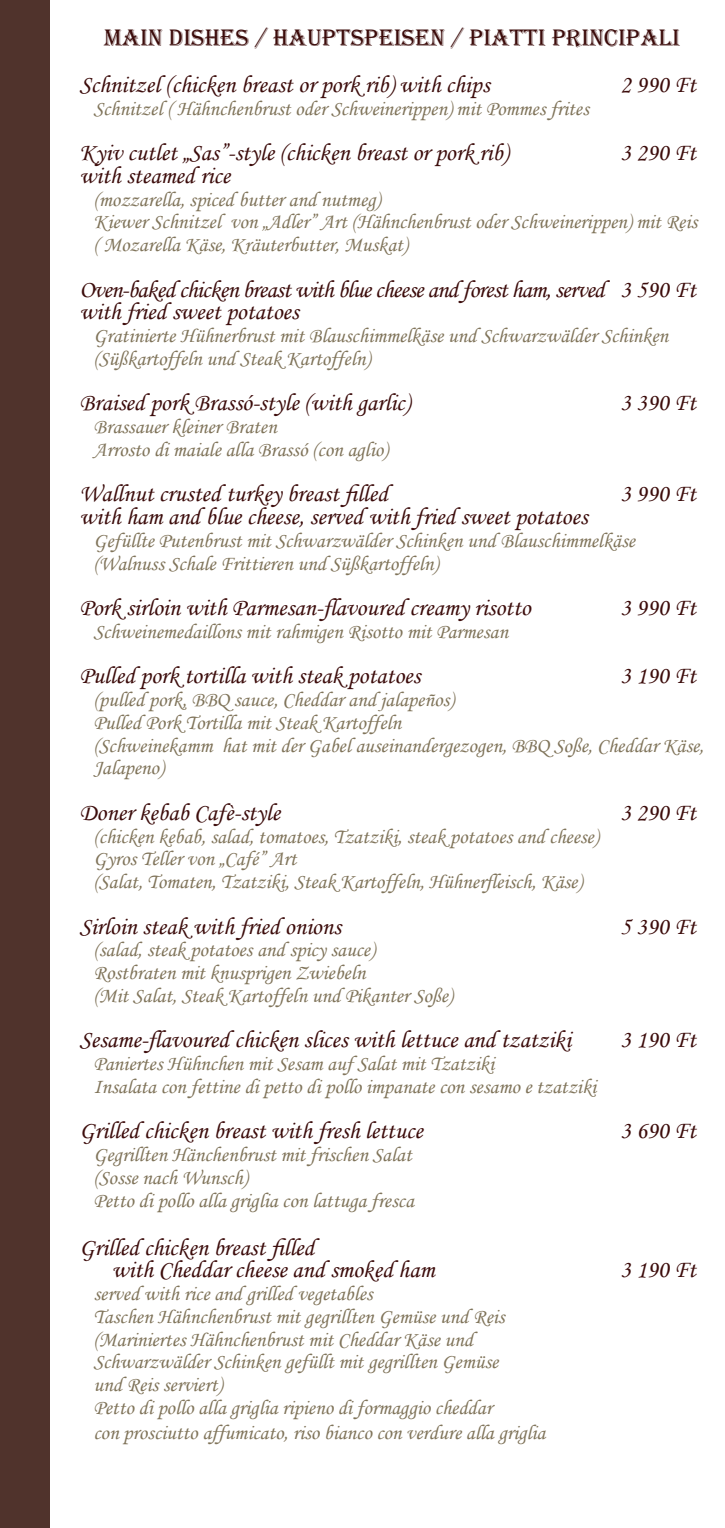
<style>
.page{position:relative;width:725px;height:1528px;background:#fff}
.page>*{position:absolute;margin:0;border:0;box-sizing:border-box;transform-origin:0 0}
.Ételnév{font:24.5px "Monotype Corsiva";color:#3c0c0b}
.Ételnév-2{font:24.5px "Monotype Corsiva";letter-spacing:-.03em;color:#3c0c0b}
.t1{font:24.5px "Algerian";color:#3c0c0b}
.készült{font:21px/22.8px "Monotype Corsiva";color:#80745a}
</style>
<div class="page">
<div style="left:0;top:0;width:50px;height:1528px;background:#50332c"></div>
<p class="t1" style="left:104px;top:24px;width:577px">MAIN DISHES / HAUPTSPEISEN / PIATTI PRINCIPALI</p>
<p class="Ételnév" style="left:79px;top:69px;width:411px">Schnitzel (chicken breast or pork rib) with chips</p>
<p class="Ételnév" style="left:619px;top:69px;width:77px">2 990 Ft</p>
<p class="készült" style="left:93px;top:97px;width:496px">Schnitzel ( Hähnchenbrust oder Schweinerippen) mit Pommes frites</p>
<p class="Ételnév" style="left:79px;top:138px;width:430px">Kyiv cutlet „Sas”-style (chicken breast or pork rib)</p>
<p class="Ételnév" style="left:619px;top:138px;width:77px">3 290 Ft</p>
<p class="Ételnév" style="left:79px;top:160px;width:152px">with steamed rice</p>
<p class="készült" style="left:93px;top:188px;width:288px">(mozzarella, spiced butter and nutmeg)</p>
<p class="készült" style="left:93px;top:211px;width:605px">Kiewer Schnitzel von „Adler” Art (Hähnchenbrust oder Schweinerippen) mit Reis</p>
<p class="készült" style="left:93px;top:233px;width:315px">( Mozarella Käse, Kräuterbutter, Muskat)</p>
<p class="Ételnév-2" style="left:79px;top:274px;width:617px">Oven-baked chicken breast with blue cheese and forest ham, served 3 590 Ft</p>
<p class="Ételnév" style="left:79px;top:297px;width:221px">with fried sweet potatoes</p>
<p class="készült" style="left:93px;top:324px;width:576px">Gratinierte Hühnerbrust mit Blauschimmelkäse und Schwarzwälder Schinken</p>
<p class="készült" style="left:93px;top:347px;width:278px">(Süßkartoffeln und Steak Kartoffeln)</p>
<p class="Ételnév" style="left:79px;top:388px;width:332px">Braised pork Brassó-style (with garlic)</p>
<p class="Ételnév" style="left:619px;top:388px;width:77px">3 390 Ft</p>
<p class="készült" style="left:93px;top:415px;width:185px">Brassauer kleiner Braten</p>
<p class="készült" style="left:93px;top:438px;width:295px">Arrosto di maiale alla Brassó (con aglio)</p>
<p class="Ételnév" style="left:79px;top:479px;width:310px">Wallnut crusted turkey breast filled</p>
<p class="Ételnév" style="left:619px;top:479px;width:77px">3 990 Ft</p>
<p class="Ételnév" style="left:79px;top:502px;width:509px">with ham and blue cheese, served with fried sweet potatoes</p>
<p class="készült" style="left:93px;top:529px;width:542px">Gefüllte Putenbrust mit Schwarzwälder Schinken und Blauschimmelkäse</p>
<p class="készült" style="left:93px;top:552px;width:346px">(Walnuss Schale Frittieren und Süßkartoffeln)</p>
<p class="Ételnév" style="left:79px;top:593px;width:452px">Pork sirloin with Parmesan-flavoured creamy risotto</p>
<p class="Ételnév" style="left:619px;top:593px;width:77px">3 990 Ft</p>
<p class="készült" style="left:93px;top:620px;width:416px">Schweinemedaillons mit rahmigen Risotto mit Parmesan</p>
<p class="Ételnév" style="left:79px;top:661px;width:342px">Pulled pork tortilla with steak potatoes</p>
<p class="Ételnév" style="left:619px;top:661px;width:77px">3 190 Ft</p>
<p class="készült" style="left:93px;top:688px;width:361px">(pulled pork, BBQ sauce, Cheddar and jalapeños)</p>
<p class="készült" style="left:93px;top:711px;width:309px">Pulled Pork Tortilla mit Steak Kartoffeln</p>
<p class="készült" style="left:93px;top:734px;width:611px">(Schweinekamm hat mit der Gabel auseinandergezogen, BBQ Soße, Cheddar Käse,<br>Jalapeno)</p>
<p class="Ételnév" style="left:79px;top:797px;width:202px">Doner kebab Cafè-style</p>
<p class="Ételnév" style="left:619px;top:797px;width:77px">3 290 Ft</p>
<p class="készült" style="left:93px;top:825px;width:506px">(chicken kebab, salad, tomatoes, Tzatziki, steak potatoes and cheese)</p>
<p class="készült" style="left:93px;top:848px;width:204px">Gyros Teller von „Café” Art</p>
<p class="készült" style="left:93px;top:870px;width:490px">(Salat, Tomaten, Tzatziki, Steak Kartoffeln, Hühnerfleisch, Käse)</p>
<p class="Ételnév" style="left:79px;top:911px;width:263px">Sirloin steak with fried onions</p>
<p class="Ételnév" style="left:619px;top:911px;width:77px">5 390 Ft</p>
<p class="készült" style="left:93px;top:939px;width:282px">(salad, steak potatoes and spicy sauce)</p>
<p class="készült" style="left:93px;top:961px;width:273px">Rostbraten mit knusprigen Zwiebeln</p>
<p class="készült" style="left:93px;top:984px;width:360px">(Mit Salat, Steak Kartoffeln und Pikanter Soße)</p>
<p class="Ételnév" style="left:79px;top:1025px;width:492px">Sesame-flavoured chicken slices with lettuce and tzatziki</p>
<p class="Ételnév" style="left:619px;top:1025px;width:77px">3 190 Ft</p>
<p class="készült" style="left:93px;top:1052px;width:402px">Paniertes Hühnchen mit Sesam auf Salat mit Tzatziki</p>
<p class="készült" style="left:93px;top:1075px;width:504px">Insalata con fettine di petto di pollo impanate con sesamo e tzatziki</p>
<p class="Ételnév" style="left:79px;top:1116px;width:344px">Grilled chicken breast with fresh lettuce</p>
<p class="Ételnév" style="left:619px;top:1116px;width:77px">3 690 Ft</p>
<p class="készült" style="left:93px;top:1143px;width:319px">Gegrillten Hänchenbrust mit frischen Salat</p>
<p class="készült" style="left:93px;top:1166px;width:155px">(Sosse nach Wunsch)</p>
<p class="készült" style="left:93px;top:1189px;width:322px">Petto di pollo alla griglia con lattuga fresca</p>
<p class="Ételnév" style="left:79px;top:1232px;width:236px">Grilled chicken breast filled</p>
<p class="Ételnév" style="left:112px;top:1255px;width:324px">with Cheddar cheese and smoked ham</p>
<p class="Ételnév" style="left:619px;top:1255px;width:77px">3 190 Ft</p>
<p class="készült" style="left:93px;top:1282px;width:280px">served with rice and grilled vegetables</p>
<p class="készült" style="left:93px;top:1305px;width:412px">Taschen Hähnchenbrust mit gegrillten Gemüse und Reis</p>
<p class="készült" style="left:93px;top:1328px;width:381px">(Mariniertes Hähnchenbrust mit Cheddar Käse und</p>
<p class="készült" style="left:93px;top:1350px;width:406px">Schwarzwälder Schinken gefüllt mit gegrillten Gemüse</p>
<p class="készült" style="left:93px;top:1373px;width:130px">und Reis serviert)</p>
<p class="készült" style="left:93px;top:1396px;width:400px">Petto di pollo alla griglia ripieno di formaggio cheddar</p>
<p class="készült" style="left:93px;top:1421px;width:453px">con prosciutto affumicato, riso bianco con verdure alla griglia</p>
</div>
